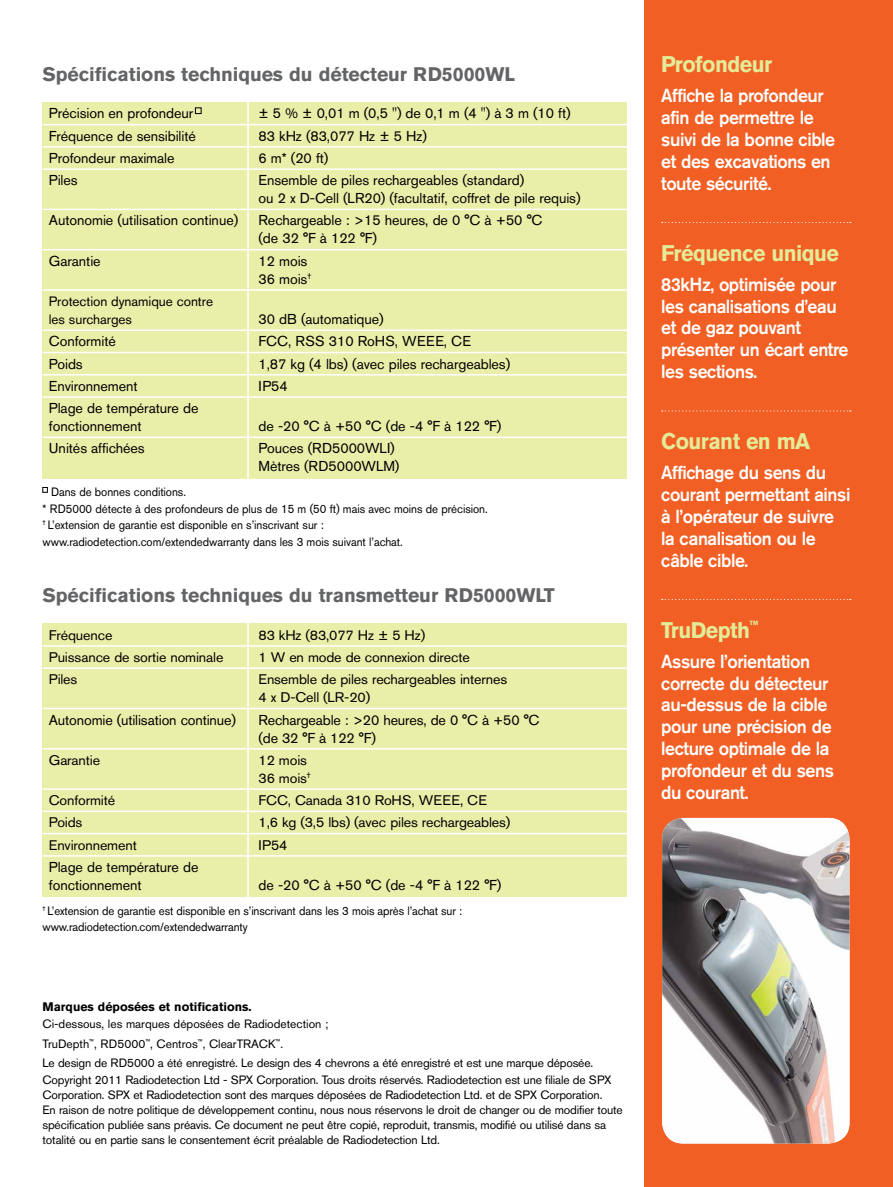
<style>
.page{position:relative;width:893px;height:1187px;background:#fff}
.page>*{position:absolute;margin:0;border:0;box-sizing:border-box;transform-origin:0 0}
.t1{font:700 22.5px "Akzidenz Grotesk BE";letter-spacing:-.025em;color:#e4eb98;scale:.95 1}
.t2{font:700 19.5px "Akzidenz Grotesk BE";letter-spacing:-.005em;color:#636466}
.t3{font:500 18.75px/21.8px "Akzidenz Grotesk BE";letter-spacing:-.025em;color:#fff;scale:.95 1}
.t4{font:14.25px/18px "Akzidenz Grotesk BE";letter-spacing:-.005em;color:#000}
.t5{font:14.25px "Akzidenz Grotesk BE";letter-spacing:.015em;color:#000}
.t6{font:13.8px/18px "Akzidenz Grotesk BE";letter-spacing:-.01em;color:#000}
.t7{font:13.5px/18px "Akzidenz Grotesk BE";letter-spacing:-.005em;color:#000}
.t8{font:700 12.3px "Akzidenz Grotesk BE";color:#000}
.t9{font:12px/15px "Akzidenz Grotesk BE";letter-spacing:-.015em;color:#000}
.t10{font:12px/16.5px "Akzidenz Grotesk BE";letter-spacing:-.015em;color:#000;scale:.95 1}
</style>
<div class="page">
<div style="left:644px;top:0;width:249px;height:1186px;background:#f15f24"></div>
<svg style="left:662px;top:222px;width:189px;height:1px"></svg>
<svg style="left:662px;top:410px;width:189px;height:1px"></svg>
<svg style="left:662px;top:599px;width:189px;height:1px"></svg>
<div style="left:43px;top:102px;width:584px;height:376px;background:#e9eea9"></div>
<hr style="left:43px;top:124px;width:584px;height:1px;background:#fff">
<hr style="left:43px;top:146px;width:584px;height:2px;background:#fff">
<hr style="left:43px;top:168px;width:584px;height:2px;background:#fff">
<hr style="left:43px;top:209px;width:584px;height:1px;background:#fff">
<hr style="left:43px;top:249px;width:584px;height:1px;background:#fff">
<hr style="left:43px;top:289px;width:584px;height:2px;background:#fff">
<hr style="left:43px;top:329px;width:584px;height:2px;background:#fff">
<hr style="left:43px;top:352px;width:584px;height:1px;background:#fff">
<hr style="left:43px;top:374px;width:584px;height:1px;background:#fff">
<hr style="left:43px;top:396px;width:584px;height:2px;background:#fff">
<hr style="left:43px;top:436px;width:584px;height:2px;background:#fff">
<div style="left:195px;top:107px;width:7px;height:7px;border:1px solid #000"></div>
<svg style="left:42px;top:487px;width:6px;height:5px"></svg>
<hr style="left:247px;top:95px;width:2px;height:394px;background:#fff">
<div style="left:43px;top:623px;width:584px;height:273px;background:#e9eea9"></div>
<hr style="left:43px;top:645px;width:584px;height:1px;background:#fff">
<hr style="left:43px;top:667px;width:584px;height:2px;background:#fff">
<hr style="left:43px;top:707px;width:584px;height:2px;background:#fff">
<hr style="left:43px;top:748px;width:584px;height:1px;background:#fff">
<hr style="left:43px;top:788px;width:584px;height:1px;background:#fff">
<hr style="left:43px;top:810px;width:584px;height:2px;background:#fff">
<hr style="left:43px;top:832px;width:584px;height:2px;background:#fff">
<hr style="left:43px;top:855px;width:584px;height:1px;background:#fff">
<hr style="left:247px;top:619px;width:2px;height:280px;background:#fff">
<img style="left:662px;top:817px;width:187px;height:326px">
<h2 class="t2" style="left:43px;top:62px;width:474px">Spécifications techniques du détecteur RD5000WL</h2>
<p class="t4" style="left:49px;top:104px;width:146px">Précision en profondeur</p>
<p class="t4" style="left:259px;top:104px;width:314px">± 5 % ± 0,01 m (0,5 ") de 0,1 m (4 ") à 3 m (10 ft)</p>
<p class="t4" style="left:49px;top:126px;width:148px">Fréquence de sensibilité</p>
<p class="t4" style="left:259px;top:126px;width:170px">83 kHz (83,077 Hz ± 5 Hz)</p>
<p class="t4" style="left:49px;top:149px;width:127px">Profondeur maximale</p>
<p class="t4" style="left:259px;top:149px;width:71px">6 m* (20 ft)</p>
<p class="t4" style="left:49px;top:171px;width:30px">Piles</p>
<p class="t4" style="left:259px;top:171px;width:323px">Ensemble de piles rechargeables (standard)<br>ou 2 x D-Cell (LR20) (facultatif, coffret de pile requis)</p>
<p class="t4" style="left:49px;top:211px;width:191px">Autonomie (utilisation continue)</p>
<p class="t4" style="left:259px;top:211px;width:285px">Rechargeable : &gt;15 heures, de 0 °C à +50 °C (de 32 °F à 122 °F)</p>
<p class="t4" style="left:49px;top:252px;width:53px">Garantie</p>
<p class="t4" style="left:259px;top:252px;width:54px">12 mois<br>36 mois<sup>†</sup></p>
<p class="t7" style="left:49px;top:292px;width:166px">Protection dynamique contre les surcharges</p>
<p class="t4" style="left:259px;top:310px;width:127px">30 dB (automatique)</p>
<p class="t4" style="left:49px;top:332px;width:68px">Conformité</p>
<p class="t5" style="left:259px;top:333px;width:214px">FCC, RSS 310 RoHS, WEEE, CE</p>
<p class="t4" style="left:49px;top:354px;width:35px">Poids</p>
<p class="t4" style="left:259px;top:354px;width:253px">1,87 kg (4 lbs) (avec piles rechargeables)</p>
<p class="t4" style="left:49px;top:377px;width:90px">Environnement</p>
<p class="t4" style="left:259px;top:377px;width:31px">IP54</p>
<p class="t4" style="left:49px;top:399px;width:151px">Plage de température de fonctionnement</p>
<p class="t4" style="left:259px;top:417px;width:244px">de -20 °C à +50 °C (de -4 °F à 122 °F)</p>
<p class="t4" style="left:49px;top:439px;width:97px">Unités affichées</p>
<p class="t4" style="left:259px;top:439px;width:142px">Pouces (RD5000WLI)<br>Mètres (RD5000WLM)</p>
<p class="t10" style="left:43px;top:484px;width:470px;text-indent:9px">Dans de bonnes conditions.<br>* RD5000 détecte à des profondeurs de plus de 15 m (50 ft) mais avec moins de précision. <sup>†</sup> L’extension de garantie est disponible en s’inscrivant sur : www.radiodetection.com/extendedwarranty dans les 3 mois suivant l’achat.</p>
<h2 class="t2" style="left:43px;top:584px;width:514px">Spécifications techniques du transmetteur RD5000WLT</h2>
<p class="t6" style="left:49px;top:625px;width:65px">Fréquence</p>
<p class="t6" style="left:259px;top:625px;width:168px">83 kHz (83,077 Hz ± 5 Hz)</p>
<p class="t6" style="left:49px;top:648px;width:176px">Puissance de sortie nominale</p>
<p class="t6" style="left:259px;top:648px;width:213px">1 W en mode de connexion directe</p>
<p class="t6" style="left:49px;top:670px;width:30px">Piles</p>
<p class="t6" style="left:259px;top:670px;width:250px">Ensemble de piles rechargeables internes<br>4 x D-Cell (LR-20)</p>
<p class="t4" style="left:49px;top:710px;width:189px">Autonomie (utilisation continue)</p>
<p class="t4" style="left:259px;top:710px;width:282px">Rechargeable : &gt;20 heures, de 0 °C à +50 °C (de 32 °F à 122 °F)</p>
<p class="t6" style="left:49px;top:750px;width:53px">Garantie</p>
<p class="t6" style="left:259px;top:750px;width:54px">12 mois<br>36 mois<sup>†</sup></p>
<p class="t6" style="left:49px;top:791px;width:68px">Conformité</p>
<p class="t6" style="left:259px;top:791px;width:230px">FCC, Canada 310 RoHS, WEEE, CE</p>
<p class="t6" style="left:49px;top:813px;width:35px">Poids</p>
<p class="t6" style="left:259px;top:813px;width:253px">1,6 kg (3,5 lbs) (avec piles rechargeables)</p>
<p class="t6" style="left:49px;top:835px;width:89px">Environnement</p>
<p class="t6" style="left:259px;top:835px;width:30px">IP54</p>
<p class="t4" style="left:49px;top:857px;width:151px">Plage de température de fonctionnement</p>
<p class="t4" style="left:259px;top:875px;width:244px">de -20 °C à +50 °C (de -4 °F à 122 °F)</p>
<p class="t10" style="left:43px;top:902px;width:443px"><sup>†</sup> L’extension de garantie est disponible en s’inscrivant dans les 3 mois après l’achat sur : www.radiodetection.com/extendedwarranty</p>
<p class="t8" style="left:43px;top:999px;width:211px">Marques déposées et notifications.</p>
<p class="t9" style="left:43px;top:1014px;width:552px;line-height:19.2px">Ci-dessous, les marques déposées de Radiodetection ;<br>TruDepth<sup>™</sup>, RD5000<sup>™</sup>, Centros<sup>™</sup>, ClearTRACK<sup>™</sup>.<br>Le design de RD5000 a été enregistré. Le design des 4 chevrons a été enregistré et est une marque déposée.</p>
<p class="t9" style="left:43px;top:1072px;width:582px">Copyright 2011 Radiodetection Ltd - SPX Corporation. Tous droits réservés. Radiodetection est une filiale de SPX Corporation. SPX et Radiodetection sont des marques déposées de Radiodetection Ltd. et de SPX Corporation.<br>En raison de notre politique de développement continu, nous nous réservons le droit de changer ou de modifier toute spécification publiée sans préavis. Ce document ne peut être copié, reproduit, transmis, modifié ou utilisé dans sa totalité ou en partie sans le consentement écrit préalable de Radiodetection Ltd.</p>
<h1 class="t1" style="left:661px;top:51px;width:118px">Profondeur</h1>
<h3 class="t3" style="left:661px;top:85px;width:185px">Affiche la profondeur afin de permettre le suivi de la bonne cible et des excavations en toute sécurité.</h3>
<h1 class="t1" style="left:661px;top:240px;width:189px">Fréquence unique</h1>
<h3 class="t3" style="left:661px;top:273px;width:199px">83kHz, optimisée pour les canalisations d’eau et de gaz pouvant présenter un écart entre les sections.</h3>
<h1 class="t1" style="left:661px;top:428px;width:159px">Courant en mA</h1>
<h3 class="t3" style="left:661px;top:461px;width:201px">Affichage du sens du courant permettant ainsi à l’opérateur de suivre la canalisation ou le câble cible.</h3>
<h1 class="t1" style="left:661px;top:616px;width:104px">TruDepth<sup>™</sup></h1>
<h3 class="t3" style="left:661px;top:650px;width:183px">Assure l’orientation correcte du détecteur au-dessus de la cible pour une précision de lecture optimale de la profondeur et du sens du courant.</h3>
</div>
